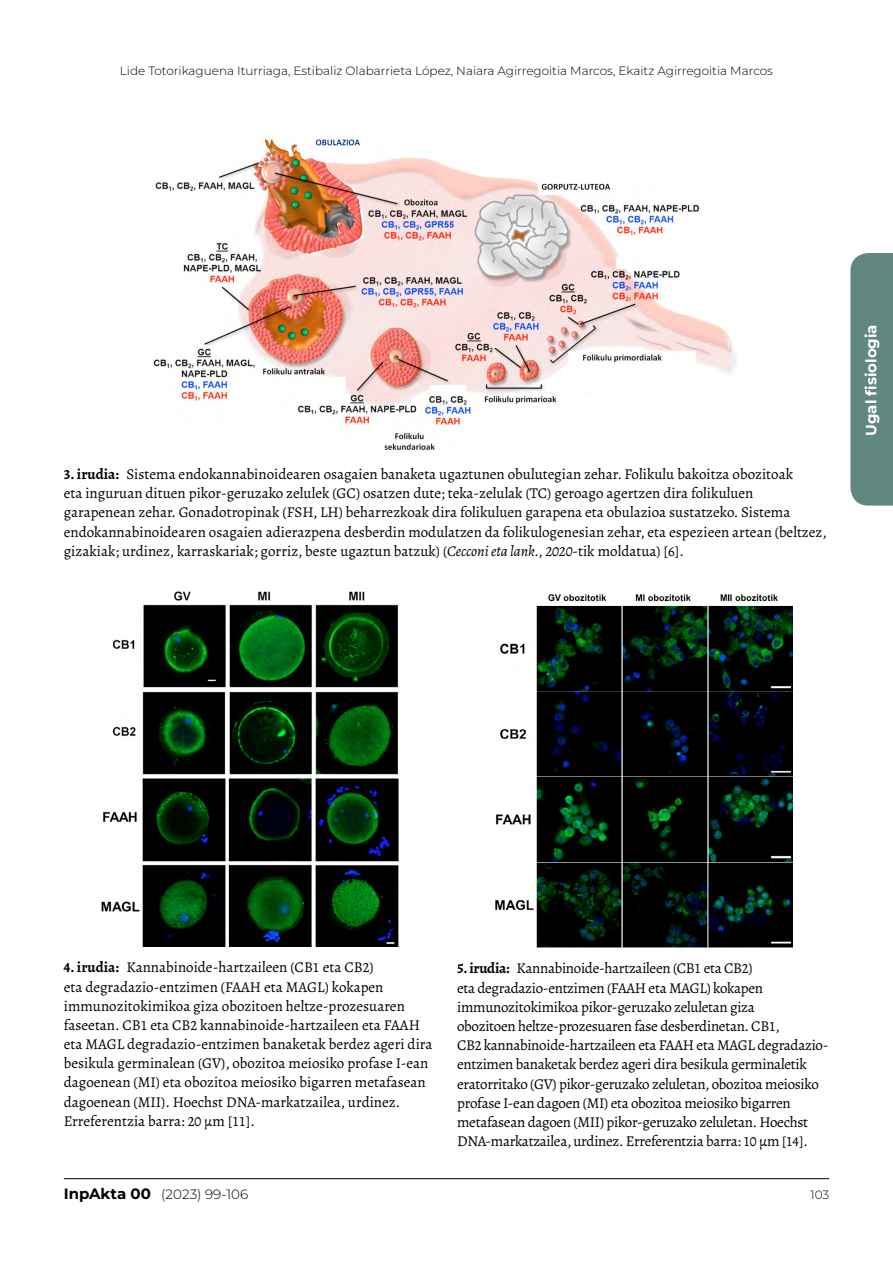
<style>
.page{position:relative;width:893px;height:1263px;background:#fff}
.page>*{position:absolute;margin:0;border:0;box-sizing:border-box;transform-origin:0 0}
.t1{font:15px/19.2px "Alegreya";color:#000}
.t2{font:15px/19.2px "Alegreya";letter-spacing:-.02em;color:#000}
.t3{font:700 15px "Montserrat";color:#fff}
.t4{font:300 13.5px "Montserrat";color:#000}
.t5{font:300 12px "Montserrat";color:#000}
.s1{font-weight:700}
.s2{font-style:italic}
.s3{font-weight:700;font-size:15px}
</style>
<div class="page">
<hr style="left:64px;top:1178px;width:765px;height:1px;background:#000">
<img style="left:154px;top:138px;width:582px;height:312px">
<img style="left:101px;top:591px;width:298px;height:356px">
<img style="left:495px;top:594px;width:297px;height:354px">
<div style="left:850px;top:253px;width:43px;height:253px;background:#618781"></div>
<p class="t5" style="left:120px;top:64px;width:655px">Lide Totorikaguena Iturriaga, Estibaliz Olabarrieta López, Naiara Agirregoitia Marcos, Ekaitz Agirregoitia Marcos</p>
<p class="t1" style="left:64px;top:464px;width:765px"><span class="s1">3. irudia:</span> Sistema endokannabinoidearen osagaien banaketa ugaztunen obulutegian zehar. Folikulu bakoitza obozitoak<br>eta inguruan dituen pikor-geruzako zelulek (GC) osatzen dute; teka-zelulak (TC) geroago agertzen dira folikuluen garapenean zehar. Gonadotropinak (FSH, LH) beharrezkoak dira folikuluen garapena eta obulazioa sustatzeko. Sistema endokannabinoidearen osagaien adierazpena desberdin modulatzen da folikulogenesian zehar, eta espezieen artean (beltzez, gizakiak; urdinez, karraskariak; gorriz, beste ugaztun batzuk) (<span class="s2">Cecconi eta lank., 2020</span>-tik moldatua) [6].</p>
<p class="t3" style="left:862px;top:436px;width:113px;rotate:-90deg">Ugal fisiologia</p>
<p class="t1" style="left:64px;top:958px;width:370px"><span class="s1">4. irudia:</span> Kannabinoide-hartzaileen (CB1 eta CB2)<br>eta degradazio-entzimen (FAAH eta MAGL) kokapen immunozitokimikoa giza obozitoen heltze-prozesuaren faseetan. CB1 eta CB2 kannabinoide-hartzaileen eta FAAH eta MAGL degradazio-entzimen banaketak berdez ageri dira besikula germinalean (GV), obozitoa meiosiko profase I-ean dagoenean (MI) eta obozitoa meiosiko bigarren metafasean dagoenean (MII). Hoechst DNA-markatzailea, urdinez.<br>Erreferentzia barra: 20 μm [11].</p>
<p class="t2" style="left:457px;top:959px;width:373px"><span class="s1">5.irudia:</span> Kannabinoide-hartzaileen (CB1 eta CB2)<br>eta degradazio-entzimen (FAAH eta MAGL) kokapen immunozitokimikoa pikor-geruzako zeluletan giza<br>obozitoen heltze-prozesuaren fase desberdinetan. CB1,<br>CB2 kannabinoide-hartzaileen eta FAAH eta MAGL degradazio&shy;entzimen banaketak berdez ageri dira besikula germinaletik eratorritako (GV) pikor-geruzako zeluletan, obozitoa meiosiko profase I-ean dagoen (MI) eta obozitoa meiosiko bigarren metafasean dagoen (MII) pikor-geruzako zeluletan. Hoechst DNA-markatzailea, urdinez. Erreferentzia barra: 10 μm [14].</p>
<p class="t4" style="left:64px;top:1186px;width:186px"><span class="s3">InpAkta 00</span> (2023) 99-106</p>
<p class="t5" style="left:810px;top:1187px;width:20px">103</p>
</div>
